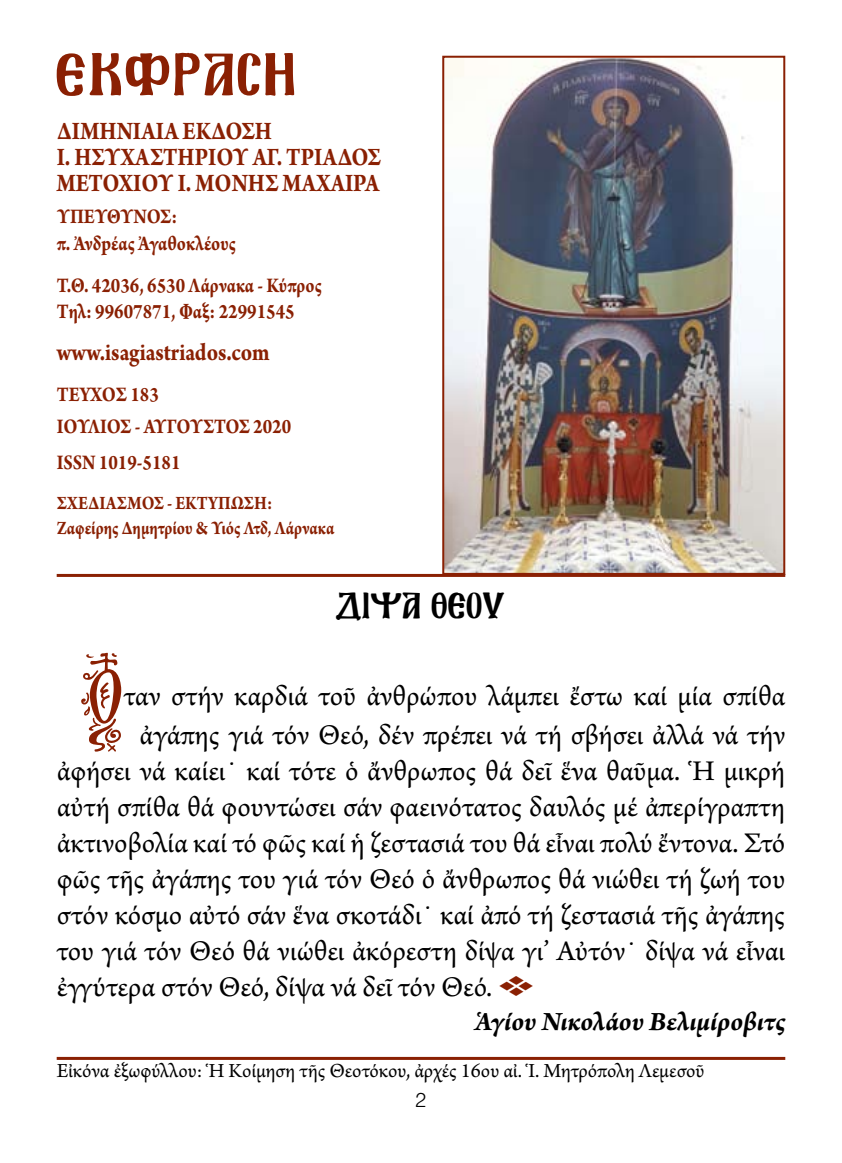
<style>
.page{position:relative;width:842px;height:1163px;background:#fff}
.page>*{position:absolute;margin:0;border:0;box-sizing:border-box;transform-origin:0 0}
.t1{font:100px "Mg Konstantinos";color:#8a2003}
.t2{font:53.2px "Mg Ekklisia Normal";letter-spacing:.04em;color:#8a2003}
.t3{font:32px "Mg Ekklisia Normal";color:#000}
.t4{font:30px/36px "Arno Pro";letter-spacing:-.005em;color:#000;text-align:center}
.t5{font:italic 700 28px "Arno Pro";letter-spacing:-.005em;color:#000}
.t6{font:700 26.6px/26px "Arno Pro";color:#8a2003;scale:.85 1}
.t7{font:700 26px "Arno Pro";color:#8a2003;scale:.85 1}
.t8{font:700 22px/26.4px "Arno Pro";color:#8a2003;scale:.85 1}
.t9{font:21px "Arno Pro";letter-spacing:-.005em;color:#000}
.t10{font:700 20px/24px "Arno Pro";color:#8a2003;scale:.85 1}
.t11{font:300 20px "UB Helvetica";color:#000}
.s1{font-family:"Type Embellishments One Let Plain";color:#8a2003}
</style>
<div class="page">
<hr style="left:57px;top:1056px;width:728px;height:3px;background:#8a2003">
<hr style="left:57px;top:574px;width:728px;height:3px;background:#8a2003">
<img style="left:445px;top:59px;width:337px;height:512px">
<div style="left:442px;top:56px;width:343px;height:518px;border:2px solid #8a2003"></div>
<h2 class="t2" style="left:57px;top:53px;width:242px">EKºPA™H</h2>
<p class="t6" style="left:57px;top:119px;width:383px">ΔIMHNIAIA EKΔΟΣΗ<br>I. ΗΣΥΧΑΣΤΗΡΙΟΥ ΑΓ. ΤΡΙΑΔΟΣ<br>ΜΕΤΟΧΙΟΥ Ι. ΜΟΝΗΣ ΜΑΧΑΙΡΑ</p>
<p class="t8" style="left:57px;top:205px;width:212px">ΥΠΕΥΘΥΝΟΣ:<br>π. Ἀνδpέας Ἀγαθοκλέους</p>
<p class="t8" style="left:57px;top:273px;width:313px">T.Θ. 42036, 6530 Λάρνακα - Kύπρος<br>Tηλ: 99607871, Φαξ: 22991545</p>
<p class="t7" style="left:57px;top:337px;width:252px">www.isagiastriados.com</p>
<p class="t8" style="left:57px;top:380px;width:277px;line-height:32px">TEYXOΣ 183<br>ΙΟΥΛΙΟΣ - ΑΥΓΟΥΣΤΟΣ 2020</p>
<p class="t8" style="left:57px;top:450px;width:147px">ISSN 1019-5181</p>
<p class="t10" style="left:57px;top:492px;width:328px">ΣΧΕΔΙΑΣΜΟΣ - EKTYΠΩΣΗ:<br>Ζαφείρης Δημητρίου &amp; Υιός Λτδ, Λάρνακα</p>
<p class="t3" style="left:336px;top:592px;width:171px">DICA UEOY</p>
<h1 class="t1" style="left:81px;top:652px;width:47px">o</h1>
<p class="t4" style="left:124px;top:678px;width:663px;line-height:38.8px">ταν στήν καρδιά τοῦ ἀνθρώπου λάμπει ἔστω καί μία σπίθα ἀγάπης γιά τόν Θεό, δέν πρέπει νά τή σβήσει ἀλλά νά τήν</p>
<p class="t4" style="left:57px;top:754px;width:730px;text-align:justify">ἀφήσει νά καίει˙ καί τότε ὁ ἄνθρωπος θά δεῖ ἕνα θαῦμα. Ἡ μικρή αὐτή σπίθα θά φουντώσει σάν φαεινότατος δαυλός μέ ἀπερίγραπτη ἀκτινοβολία καί τό φῶς καί ἡ ζεστασιά του θά εἶναι πολύ ἔντονα. Στό φῶς τῆς ἀγάπης του γιά τόν Θεό ὁ ἄνθρωπος θά νιώθει τή ζωή του στόν κόσμο αὐτό σάν ἕνα σκοτάδι˙ καί ἀπό τή ζεστασιά τῆς ἀγάπης του γιά τόν Θεό θά νιώθει ἀκόρεστη δίψα γι’ Αὐτόν˙ δίψα νά εἶναι ἐγγύτερα στόν Θεό, δίψα νά δεῖ τόν Θεό. <span class="s1">E</span></p>
<p class="t5" style="left:475px;top:1004px;width:312px">Ἁγίου Νικολάου Βελιμίροβιτς</p>
<p class="t9" style="left:57px;top:1058px;width:649px">Εἰκόνα ἐξωφύλλου: Ἡ Κοίμηση τῆς Θεοτόκου, ἀρχές 16ου αἰ. Ἱ. Μητρόπολη Λεμεσοῦ</p>
<p class="t11" style="left:416px;top:1087px;width:12px">2</p>
</div>
